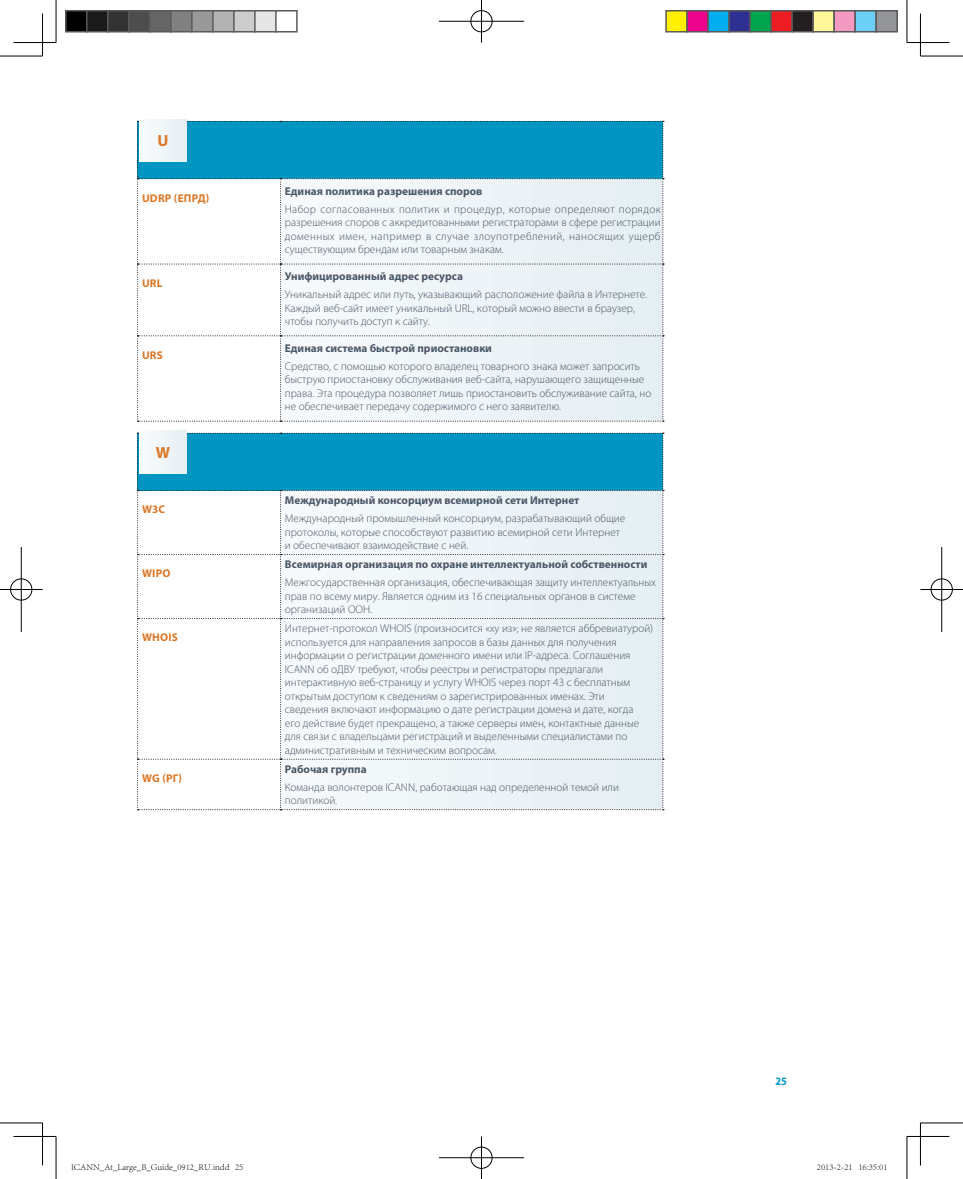
<style>
.page{position:relative;width:963px;height:1179px;background:#fff}
.page>*{position:absolute;margin:0;border:0;box-sizing:border-box;transform-origin:0 0}
.t1{font:700 16.2px "Myriad Pro";color:#db7727}
.t2{font:300 11.25px/13.5px "Myriad Pro";color:#4b5866}
.t3{font:700 11.25px "Myriad Pro";color:#4b5866}
.t4{font:700 11.25px "Myriad Pro";letter-spacing:.02em;color:#db7727}
.t5{font:700 semi-condensed 11.25px "Myriad Pro";color:#0096c1}
.t6{font:300 9px "Adobe Song Std";color:#000}
</style>
<div class="page">
<svg style="left:137px;top:121px;width:527px;height:301px"></svg>
<div style="left:140px;top:119px;width:46px;height:42px;background:#f0f5f8"></div>
<svg style="left:137px;top:433px;width:527px;height:377px"></svg>
<div style="left:140px;top:431px;width:46px;height:42px;background:#f0f5f8"></div>
<hr style="left:0;top:56px;width:43px;height:1px;background:#000">
<hr style="left:920px;top:56px;width:43px;height:1px;background:#000">
<hr style="left:0;top:1122px;width:43px;height:1px;background:#000">
<hr style="left:920px;top:1122px;width:43px;height:1px;background:#000">
<hr style="left:56px;top:0;width:1px;height:43px;background:#000">
<hr style="left:56px;top:1136px;width:1px;height:43px;background:#000">
<hr style="left:906px;top:0;width:1px;height:43px;background:#000">
<hr style="left:906px;top:1136px;width:1px;height:43px;background:#000">
<hr style="left:14px;top:42px;width:42px;height:1px;background:#000">
<hr style="left:907px;top:42px;width:42px;height:1px;background:#000">
<hr style="left:14px;top:1136px;width:42px;height:1px;background:#000">
<hr style="left:907px;top:1136px;width:42px;height:1px;background:#000">
<hr style="left:42px;top:14px;width:1px;height:42px;background:#000">
<hr style="left:42px;top:1123px;width:1px;height:42px;background:#000">
<hr style="left:920px;top:14px;width:1px;height:42px;background:#000">
<hr style="left:920px;top:1123px;width:1px;height:42px;background:#000">
<div style="left:470px;top:10px;width:23px;height:23px;border:2px solid #fff;border-radius:50%"></div>
<hr style="left:439px;top:20px;width:85px;height:2px;background:#fff">
<hr style="left:480px;top:0;width:2px;height:43px;background:#fff">
<div style="left:470px;top:10px;width:22px;height:22px;border:1px solid #000;border-radius:50%"></div>
<hr style="left:439px;top:21px;width:85px;height:1px;background:#000">
<hr style="left:481px;top:0;width:1px;height:43px;background:#000">
<div style="left:470px;top:1146px;width:23px;height:23px;border:2px solid #fff;border-radius:50%"></div>
<hr style="left:439px;top:1156px;width:85px;height:2px;background:#fff">
<hr style="left:480px;top:1136px;width:2px;height:43px;background:#fff">
<div style="left:470px;top:1146px;width:22px;height:22px;border:1px solid #000;border-radius:50%"></div>
<hr style="left:439px;top:1157px;width:85px;height:1px;background:#000">
<hr style="left:481px;top:1136px;width:1px;height:43px;background:#000">
<div style="left:10px;top:578px;width:23px;height:23px;border:2px solid #fff;border-radius:50%"></div>
<hr style="left:0;top:588px;width:43px;height:2px;background:#fff">
<hr style="left:20px;top:547px;width:2px;height:85px;background:#fff">
<div style="left:10px;top:578px;width:22px;height:22px;border:1px solid #000;border-radius:50%"></div>
<hr style="left:0;top:589px;width:43px;height:1px;background:#000">
<hr style="left:21px;top:547px;width:1px;height:85px;background:#000">
<div style="left:930px;top:578px;width:23px;height:23px;border:2px solid #fff;border-radius:50%"></div>
<hr style="left:920px;top:588px;width:43px;height:2px;background:#fff">
<hr style="left:940px;top:547px;width:2px;height:85px;background:#fff">
<div style="left:930px;top:578px;width:22px;height:22px;border:1px solid #000;border-radius:50%"></div>
<hr style="left:920px;top:589px;width:43px;height:1px;background:#000">
<hr style="left:941px;top:547px;width:1px;height:85px;background:#000">
<div style="left:66px;top:11px;width:21px;height:21px;background:#000"></div>
<div style="left:65px;top:10px;width:23px;height:23px;border:2px solid #595959"></div>
<div style="left:87px;top:11px;width:21px;height:21px;background:#1a1a1a"></div>
<div style="left:86px;top:10px;width:23px;height:23px;border:2px solid #595959"></div>
<div style="left:108px;top:11px;width:21px;height:21px;background:#333"></div>
<div style="left:107px;top:10px;width:23px;height:23px;border:2px solid #595959"></div>
<div style="left:129px;top:11px;width:21px;height:21px;background:#4d4d4d"></div>
<div style="left:128px;top:10px;width:23px;height:23px;border:2px solid #595959"></div>
<div style="left:150px;top:11px;width:21px;height:21px;background:#666"></div>
<div style="left:149px;top:10px;width:23px;height:23px;border:2px solid #595959"></div>
<div style="left:171px;top:11px;width:21px;height:21px;background:#808080"></div>
<div style="left:170px;top:10px;width:23px;height:23px;border:2px solid #595959"></div>
<div style="left:192px;top:11px;width:21px;height:21px;background:#999"></div>
<div style="left:191px;top:10px;width:23px;height:23px;border:2px solid #595959"></div>
<div style="left:213px;top:11px;width:21px;height:21px;background:#b3b3b3"></div>
<div style="left:212px;top:10px;width:23px;height:23px;border:2px solid #595959"></div>
<div style="left:234px;top:11px;width:21px;height:21px;background:#ccc"></div>
<div style="left:233px;top:10px;width:23px;height:23px;border:2px solid #595959"></div>
<div style="left:255px;top:11px;width:21px;height:21px;background:#e6e6e6"></div>
<div style="left:254px;top:10px;width:23px;height:23px;border:2px solid #595959"></div>
<div style="left:275px;top:10px;width:23px;height:23px;border:2px solid #595959"></div>
<div style="left:666px;top:11px;width:21px;height:21px;background:#fff101"></div>
<div style="left:665px;top:10px;width:23px;height:23px;border:2px solid #595959"></div>
<div style="left:687px;top:11px;width:21px;height:21px;background:#ed028c"></div>
<div style="left:686px;top:10px;width:23px;height:23px;border:2px solid #595959"></div>
<div style="left:708px;top:11px;width:21px;height:21px;background:#00aeef"></div>
<div style="left:707px;top:10px;width:23px;height:23px;border:2px solid #595959"></div>
<div style="left:729px;top:11px;width:21px;height:21px;background:#2e3092"></div>
<div style="left:728px;top:10px;width:23px;height:23px;border:2px solid #595959"></div>
<div style="left:750px;top:11px;width:21px;height:21px;background:#00a54f"></div>
<div style="left:749px;top:10px;width:23px;height:23px;border:2px solid #595959"></div>
<div style="left:771px;top:11px;width:21px;height:21px;background:#ee1d23"></div>
<div style="left:770px;top:10px;width:23px;height:23px;border:2px solid #595959"></div>
<div style="left:792px;top:11px;width:21px;height:21px;background:#231f20"></div>
<div style="left:791px;top:10px;width:23px;height:23px;border:2px solid #595959"></div>
<div style="left:813px;top:11px;width:21px;height:21px;background:#fff79a"></div>
<div style="left:812px;top:10px;width:23px;height:23px;border:2px solid #595959"></div>
<div style="left:834px;top:11px;width:21px;height:21px;background:#f499c2"></div>
<div style="left:833px;top:10px;width:23px;height:23px;border:2px solid #595959"></div>
<div style="left:855px;top:11px;width:21px;height:21px;background:#6bcff6"></div>
<div style="left:854px;top:10px;width:23px;height:23px;border:2px solid #595959"></div>
<div style="left:876px;top:11px;width:21px;height:21px;background:#939598"></div>
<div style="left:875px;top:10px;width:23px;height:23px;border:2px solid #595959"></div>
<h1 class="t1" style="left:157px;top:130px;width:10px">U</h1>
<p class="t4" style="left:142px;top:190px;width:9px">UDRP</p>
<p class="t4" style="left:174px;top:190px;width:37px">(ЕПРД)</p>
<p class="t4" style="left:142px;top:276px;width:8px">URL</p>
<p class="t4" style="left:142px;top:348px;width:8px">URS</p>
<h1 class="t1" style="left:156px;top:442px;width:16px">W</h1>
<p class="t4" style="left:142px;top:502px;width:25px">W3C</p>
<p class="t4" style="left:142px;top:566px;width:22px">WIPO</p>
<p class="t3" style="left:285px;top:184px;width:199px">Единая политика разрешения споров</p>
<p class="t2" style="left:285px;top:202px;width:377px;text-align:justify">Набор согласованных политик и процедур, которые определяют порядок разрешения споров с аккредитованными регистраторами в сфере регистрации доменных имен, например в случае злоупотреблений, наносящих ущерб существующим брендам или товарным знакам.</p>
<p class="t3" style="left:285px;top:269px;width:180px">Унифицированный адрес ресурса</p>
<p class="t2" style="left:285px;top:288px;width:364px">Уникальный адрес или путь, указывающий расположение файла в Интернете.<br>Каждый веб-сайт имеет уникальный URL, который можно ввести в браузер, чтобы получить доступ к сайту.</p>
<p class="t3" style="left:285px;top:341px;width:209px">Единая система быстрой приостановки</p>
<p class="t2" style="left:285px;top:359px;width:368px">Средство, с помощью которого владелец товарного знака может запросить быструю приостановку обслуживания веб-сайта, нарушающего защищенные права. Эта процедура позволяет лишь приостановить обслуживание сайта, но не обеспечивает передачу содержимого с него заявителю.</p>
<p class="t3" style="left:285px;top:493px;width:296px">Международный консорциум всемирной сети Интернет</p>
<p class="t2" style="left:285px;top:512px;width:342px">Международный промышленный консорциум, разрабатывающий общие протоколы, которые способствуют развитию всемирной сети Интернет и обеспечивают взаимодействие с ней.</p>
<p class="t3" style="left:285px;top:557px;width:364px">Всемирная организация по охране интеллектуальной собственности</p>
<p class="t2" style="left:285px;top:576px;width:372px">Межгосударственная организация, обеспечивающая защиту интеллектуальных прав по всему миру. Является одним из 16 специальных органов в системе организаций ООН.</p>
<p class="t4" style="left:142px;top:630px;width:37px">WHOIS</p>
<p class="t2" style="left:285px;top:622px;width:370px">Интернет-протокол WHOIS (произносится «ху из»; не является аббревиатурой) используется для направления запросов в базы данных для получения информации о регистрации доменного имени или IP-адреса. Соглашения ICANN об оДВУ требуют, чтобы реестры и регистраторы предлагали интерактивную веб-страницу и услугу WHOIS через порт 43 с бесплатным открытым доступом к сведениям о зарегистрированных именах. Эти<br>сведения включают информацию о дате регистрации домена и дате, когда<br>его действие будет прекращено, а также серверы имен, контактные данные для связи с владельцами регистраций и выделенными специалистами по административным и техническим вопросам.</p>
<p class="t4" style="left:142px;top:771px;width:42px">WG (РГ)</p>
<p class="t3" style="left:285px;top:762px;width:83px">Рабочая группа</p>
<p class="t2" style="left:285px;top:780px;width:335px">Команда волонтеров ICANN, работающая над определенной темой или политикой.</p>
<p class="t5" style="left:775px;top:1074px;width:13px">25</p>
<p class="t6" style="left:71px;top:1161px;width:174px">ICANN_At_Large_B_Guide_0912_RU.indd 25</p>
<p class="t6" style="left:817px;top:1161px;width:72px">2013-2-21 16:35:01</p>
</div>
